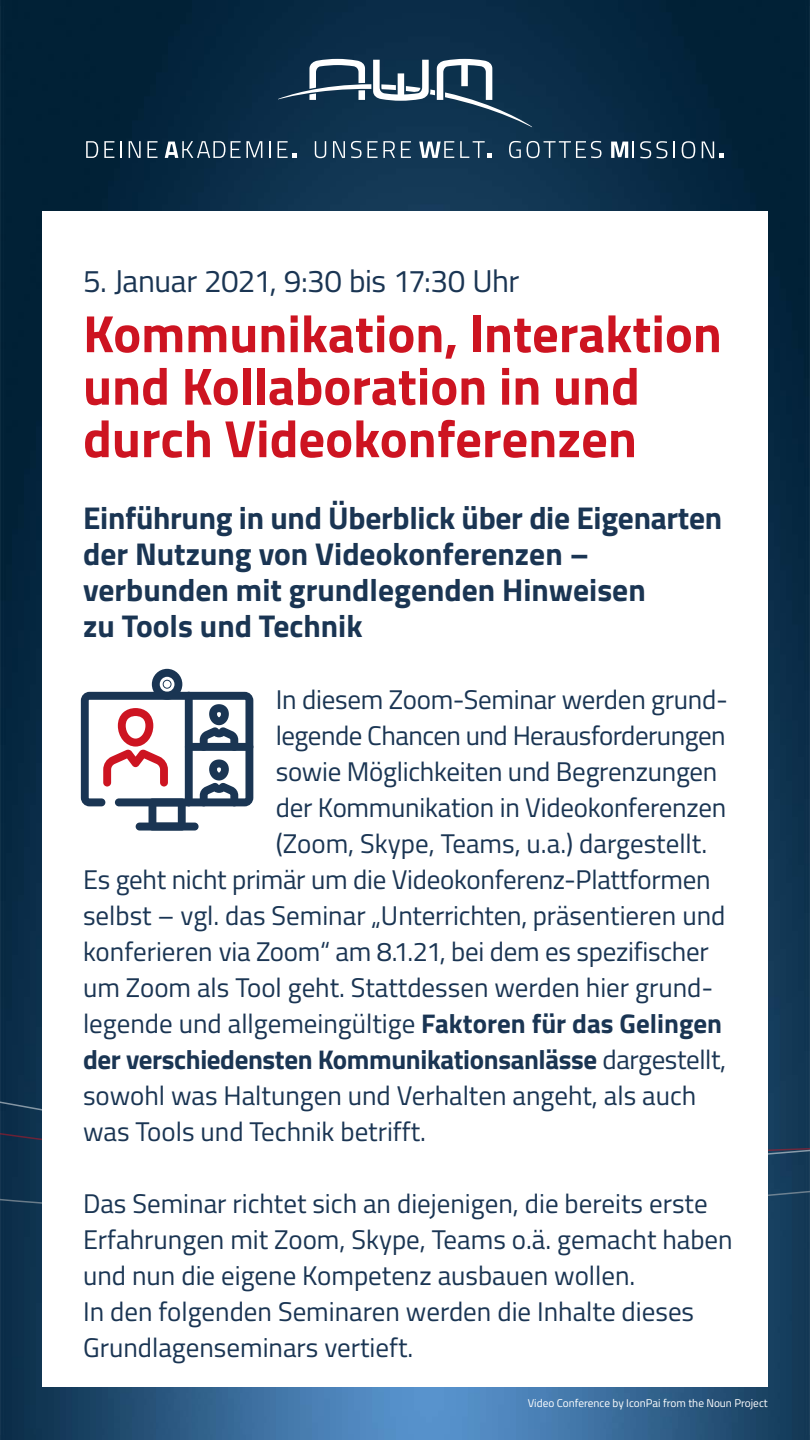
<style>
.page{position:relative;width:810px;height:1440px;background:#fff}
.page>*{position:absolute;margin:0;border:0;box-sizing:border-box;transform-origin:0 0}
.t1{font:700 52.5px/52.5px "Titillium Web";color:#cd1421}
.t2{font:700 31.5px/36px "Titillium Web";color:#1a3553}
.t3{font:31.5px "Titillium Web";letter-spacing:-.015em;color:#1a3553}
.t4{font:27px/36px "Titillium Web";color:#1a3553}
.t5{font:700 27px "Titillium Web";letter-spacing:-.015em;color:#1a3553}
.t6{font:27px "Titillium Web";letter-spacing:-.02em;color:#1a3553}
.t7{font:11.25px "Titillium Web";color:#fff}
.s1{font-weight:700}
.s2{font-weight:400}
</style>
<div class="page">
<img style="left:0;top:0;width:810px;height:1440px">
<svg style="left:0;top:1162px;width:810px;height:55px;background:#133854"></svg>
<svg style="left:0;top:925px;width:810px;height:237px;background:#103450"></svg>
<div style="left:42px;top:212px;width:726px;height:1175px;background:#fff"></div>
<svg style="left:278px;top:59px;width:254px;height:68px"></svg>
<svg style="left:86px;top:141px;width:12px;height:17px"></svg>
<svg style="left:104px;top:141px;width:10px;height:17px"></svg>
<svg style="left:120px;top:141px;width:2px;height:17px"></svg>
<svg style="left:129px;top:141px;width:12px;height:17px"></svg>
<svg style="left:147px;top:141px;width:11px;height:17px"></svg>
<svg style="left:165px;top:141px;width:60px;height:17px"></svg>
<svg style="left:231px;top:141px;width:31px;height:17px"></svg>
<svg style="left:269px;top:141px;width:2px;height:17px"></svg>
<svg style="left:278px;top:141px;width:19px;height:17px"></svg>
<svg style="left:315px;top:141px;width:11px;height:17px"></svg>
<svg style="left:333px;top:141px;width:12px;height:17px"></svg>
<svg style="left:351px;top:141px;width:11px;height:17px"></svg>
<svg style="left:368px;top:141px;width:27px;height:17px"></svg>
<svg style="left:401px;top:141px;width:10px;height:17px"></svg>
<svg style="left:419px;top:141px;width:35px;height:17px"></svg>
<svg style="left:460px;top:141px;width:32px;height:17px"></svg>
<svg style="left:509px;top:141px;width:12px;height:17px"></svg>
<svg style="left:527px;top:141px;width:75px;height:17px"></svg>
<svg style="left:611px;top:141px;width:23px;height:17px"></svg>
<svg style="left:640px;top:141px;width:27px;height:17px"></svg>
<svg style="left:674px;top:141px;width:1px;height:17px"></svg>
<svg style="left:682px;top:141px;width:13px;height:17px"></svg>
<svg style="left:702px;top:141px;width:22px;height:17px"></svg>
<svg style="left:81px;top:669px;width:172px;height:162px"></svg>
<p class="t3" style="left:83px;top:258px;width:438px">5. Januar 2021, 9:30 bis 17:30 Uhr</p>
<h1 class="t1" style="left:83px;top:305px;width:640px">Kommunikation, lnteraktion und Kollaboration in und durch Videokonferenzen</h1>
<p class="t2" style="left:83px;top:499px;width:641px">Einführung in und Überblick über die Eigenarten der Nutzung von Videokonferenzen – verbunden mit grundlegenden Hinweisen<br>zu Tools und Technik</p>
<p class="t4" style="left:276px;top:680px;width:454px">In diesem Zoom-Seminar werden grund-</p>
<p class="t6" style="left:276px;top:716px;width:451px">legende Chancen und Herausforderungen</p>
<p class="t4" style="left:276px;top:752px;width:443px">sowie Möglichkeiten und Begrenzungen</p>
<p class="t4" style="left:276px;top:788px;width:452px">der Kommunikation in Videokonferenzen</p>
<p class="t4" style="left:276px;top:824px;width:433px">(Zoom, Skype, Teams, u.a.) dargestellt.</p>
<p class="t4" style="left:83px;top:860px;width:629px">Es geht nicht primär um die Videokonferenz-Plattformen</p>
<p class="t4" style="left:83px;top:896px;width:644px">selbst – vgl. das Seminar „Unterrichten, präsentieren und</p>
<p class="t4" style="left:83px;top:932px;width:627px">konferieren via Zoom“ am 8.1.21, bei dem es spezifischer</p>
<p class="t4" style="left:83px;top:968px;width:632px">um Zoom als Tool geht. Stattdessen werden hier grund-</p>
<p class="t4" style="left:83px;top:1004px;width:641px">legende und allgemeingültige <span class="s1">Faktoren für das Gelingen</span></p>
<p class="t5" style="left:83px;top:1039px;width:645px">der verschiedensten Kommunikationsanlässe <span class="s2">dargestellt,</span></p>
<p class="t4" style="left:83px;top:1076px;width:615px">sowohl was Haltungen und Verhalten angeht, als auch</p>
<p class="t4" style="left:83px;top:1112px;width:345px">was Tools und Technik betrifft.</p>
<p class="t4" style="left:83px;top:1184px;width:651px">Das Seminar richtet sich an diejenigen, die bereits erste Erfahrungen mit Zoom, Skype, Teams o.ä. gemacht haben und nun die eigene Kompetenz ausbauen wollen.<br>In den folgenden Seminaren werden die Inhalte dieses Grundlagenseminars vertieft.</p>
<p class="t7" style="left:528px;top:1395px;width:242px">Video Conference by IconPai from the Noun Project</p>
</div>
